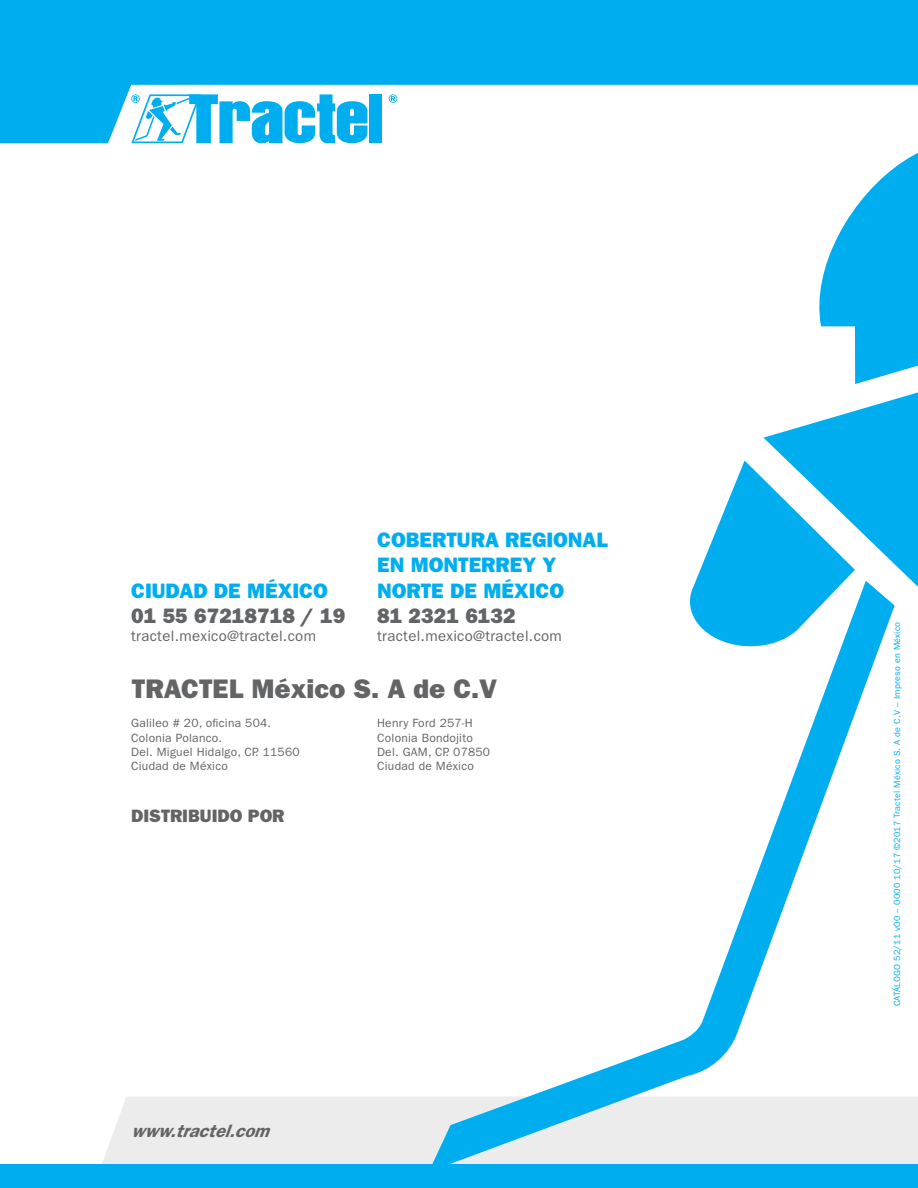
<style>
.page{position:relative;width:918px;height:1188px;background:#fff}
.page>*{position:absolute;margin:0;border:0;box-sizing:border-box;transform-origin:0 0}
.t1{font:27px "ITC Franklin Gothic Std Hvy";color:#636466}
.t2{font:21px/25.2px "ITC Franklin Gothic Std Hvy";color:#00aeef}
.t3{font:21px "ITC Franklin Gothic Std Hvy";color:#636466}
.t4{font:italic 600 18px "ITC Franklin Gothic Std";color:#636466}
.t5{font:18px "ITC Franklin Gothic Std Hvy";color:#636466}
.t6{font:15px "ITC Franklin Gothic Std";letter-spacing:.02em;color:#636466}
.t7{font:12px/14.4px "ITC Franklin Gothic Std";letter-spacing:.02em;color:#636466}
.t8{font:9px "ITC Franklin Gothic Std";letter-spacing:.02em;color:#00aeef}
</style>
<div class="page">
<div style="left:101px;top:1097px;width:817px;height:68px;background:#ececed"></div>
<div style="left:0;top:1165px;width:918px;height:23px;background:#00aeef"></div>
<svg style="left:0;top:0;width:918px;height:143px;fill:#00aeef"></svg>
<svg style="left:799px;top:38px;width:119px;height:304px"></svg>
<svg style="left:695px;top:461px;width:68px;height:120px"></svg>
<svg style="left:763px;top:342px;width:155px;height:822px"></svg>
<svg style="left:429px;top:581px;width:466px;height:584px"></svg>
<h2 class="t2" style="left:377px;top:527px;width:232px">COBERTURA REGIONAL<br>EN MONTERREY Y<br>NORTE DE MÉXICO</h2>
<h2 class="t3" style="left:377px;top:603px;width:140px">81 2321 6132</h2>
<p class="t6" style="left:377px;top:627px;width:186px">tractel.mexico@tractel.com</p>
<h1 class="t1" style="left:132px;top:673px;width:367px">TRACTEL México S. A de C.V</h1>
<p class="t7" style="left:131px;top:716px;width:170px">Galileo # 20, oficina 504.<br>Colonia Polanco.<br>Del. Miguel Hidalgo, CP. 11560<br>Ciudad de México</p>
<h2 class="t2" style="left:131px;top:578px;width:198px">CIUDAD DE MÉXICO</h2>
<h2 class="t3" style="left:131px;top:603px;width:216px">01 55 67218718 / 19</h2>
<p class="t6" style="left:131px;top:627px;width:186px">tractel.mexico@tractel.com</p>
<p class="t8" style="left:892px;top:1006px;width:386px;rotate:-90deg">CATÁLOGO 52/11 v00 – 0000 10/17 ©2017 Tractel México S. A de C.V – Impreso en México</p>
<p class="t7" style="left:377px;top:716px;width:115px">Henry Ford 257-H<br>Colonia Bondojito<br>Del. GAM, CP. 07850<br>Ciudad de México</p>
<h3 class="t5" style="left:131px;top:806px;width:155px">DISTRIBUIDO POR</h3>
<h3 class="t4" style="left:131px;top:1120px;width:147px">www.tractel.com</h3>
</div>
